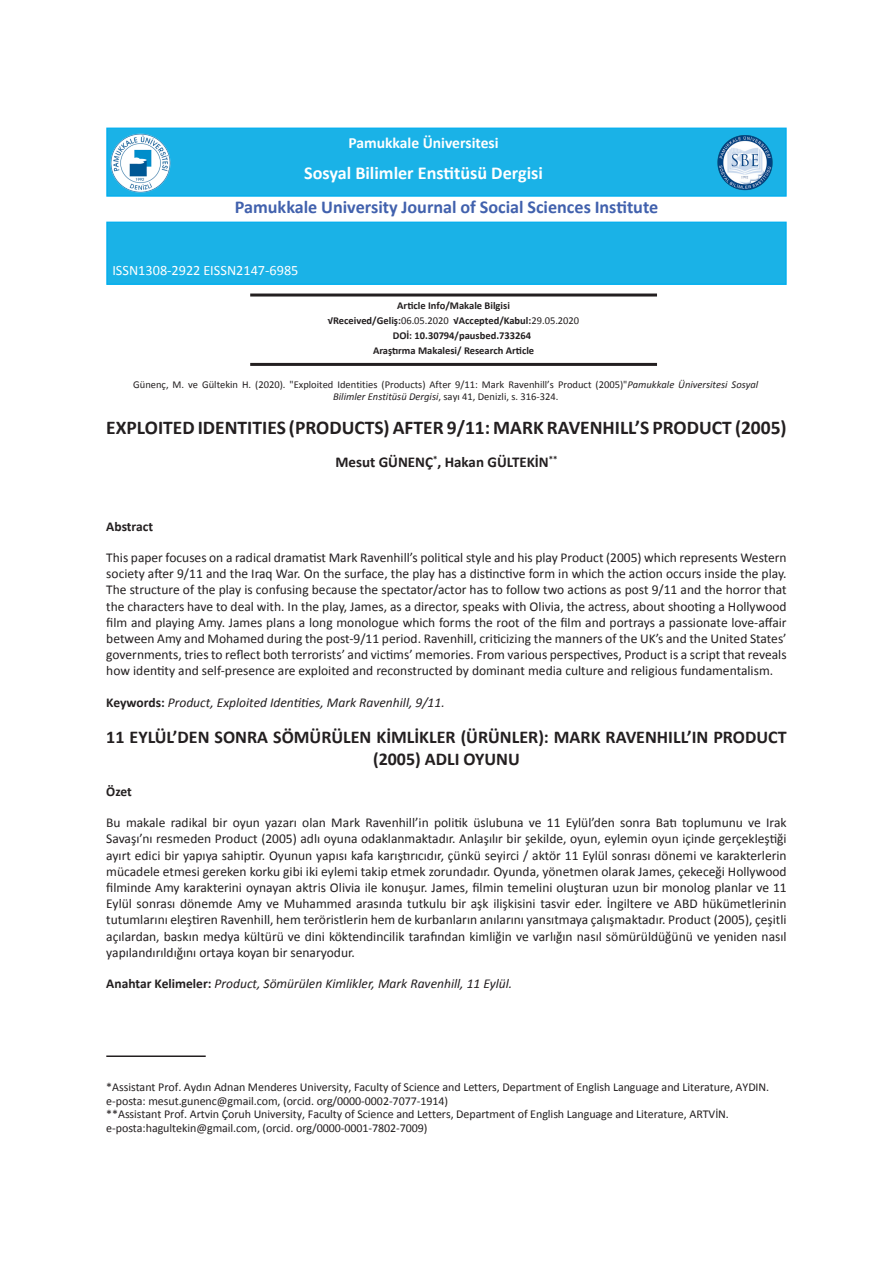
<style>
.page{position:relative;width:893px;height:1263px;background:#fff}
.page>*{position:absolute;margin:0;border:0;box-sizing:border-box;transform-origin:0 0}
.t1{font:700 19.5px "Calibri";color:#231f20}
.t2{font:700 18.15px "Calibri";color:#4161ad}
.t3{font:700 18.15px "Calibri";color:#fff}
.t4{font:700 18px/21.6px "Calibri";color:#231f20;text-align:center}
.t5{font:700 15.6px "Calibri";color:#fff}
.t6{font:700 15px "Calibri";color:#231f20}
.t7{font:14.25px "Calibri";color:#fff}
.t8{font:13.5px/16.2px "Calibri";color:#231f20;text-align:justify}
.t9{font:italic 13.5px "Calibri";color:#231f20}
.t10{font:700 13.5px "Calibri";letter-spacing:-.005em;color:#231f20}
.t11{font:12px/13.5px "Calibri";letter-spacing:-.005em;color:#231f20}
.t12{font:10.5px/12px "Calibri";color:#231f20;text-align:center}
.t13{font:700 10.5px "Calibri";color:#231f20}
.s1{font-weight:400}
.s2{font-style:italic}
.s3{font-weight:700;font-style:normal}
</style>
<div class="page">
<hr style="left:250px;top:293px;width:407px;height:3px;background:#231f20">
<hr style="left:250px;top:363px;width:407px;height:3px;background:#231f20">
<div style="left:106px;top:222px;width:681px;height:63px;background:#1ab2e7;border:1px solid #00aeef"></div>
<div style="left:106px;top:128px;width:681px;height:69px;background:#1ab2e7;border:1px solid #00aeef"></div>
<img style="left:717px;top:135px;width:56px;height:56px">
<img style="left:111px;top:133px;width:59px;height:59px">
<hr style="left:106px;top:1055px;width:100px;height:2px;background:#231f20">
<p class="t5" style="left:348px;top:133px;width:152px">Pamukkale Üniversitesi</p>
<h2 class="t3" style="left:304px;top:162px;width:240px">Sosyal Bilimler Enstitüsü Dergisi</h2>
<h2 class="t2" style="left:235px;top:196px;width:425px">Pamukkale University Journal of Social Sciences Institute</h2>
<p class="t7" style="left:112px;top:261px;width:188px">ISSN1308-2922 EISSN2147-6985</p>
<p class="t13" style="left:397px;top:299px;width:114px">Article Info/Makale Bilgisi</p>
<p class="t13" style="left:328px;top:314px;width:253px">√Received/Geliş:<span class="s1">06.05.2020</span> √Accepted/Kabul:<span class="s1">29.05.2020</span></p>
<p class="t13" style="left:393px;top:329px;width:140px">DOİ: 10.30794/pausbed.733264</p>
<p class="t13" style="left:373px;top:344px;width:163px">Araştırma Makalesi/ Research Article</p>
<p class="t12" style="left:133px;top:378px;width:627px">Günenç, M. ve Gültekin H. (2020). "Exploited Identities (Products) After 9/11: Mark Ravenhill’s Product (2005)"<span class="s2">Pamukkale Üniversitesi Sosyal<br>Bilimler Enstitüsü Dergisi</span>, sayı 41, Denizli, s. 316-324.</p>
<h1 class="t1" style="left:106px;top:415px;width:682px">EXPLOITED IDENTITIES (PRODUCTS) AFTER 9/11: MARK RAVENHILL’S PRODUCT (2005)</h1>
<p class="t6" style="left:335px;top:452px;width:224px">Mesut GÜNENÇ<sup>*</sup>, Hakan GÜLTEKİN<sup>**</sup></p>
<p class="t10" style="left:106px;top:518px;width:48px">Abstract</p>
<p class="t8" style="left:106px;top:549px;width:682px">This paper focuses on a radical dramatist Mark Ravenhill’s political style and his play Product (2005) which represents Western society after 9/11 and the Iraq War. On the surface, the play has a distinctive form in which the action occurs inside the play.<br>The structure of the play is confusing because the spectator/actor has to follow two actions as post 9/11 and the horror that the characters have to deal with. In the play, James, as a director, speaks with Olivia, the actress, about shooting a Hollywood film and playing Amy. James plans a long monologue which forms the root of the film and portrays a passionate love-affair between Amy and Mohamed during the post-9/11 period. Ravenhill, criticizing the manners of the UK’s and the United States’ governments, tries to reflect both terrorists’ and victims’ memories. From various perspectives, Product is a script that reveals how identity and self-presence are exploited and reconstructed by dominant media culture and religious fundamentalism.</p>
<p class="t9" style="left:106px;top:694px;width:340px"><span class="s3">Keywords:</span> Product, Exploited Identities, Mark Ravenhill, 9/11.</p>
<h3 class="t4" style="left:106px;top:725px;width:682px">11 EYLÜL’DEN SONRA SÖMÜRÜLEN KİMLİKLER (ÜRÜNLER): MARK RAVENHILL’IN PRODUCT (2005) ADLI OYUNU</h3>
<p class="t10" style="left:106px;top:783px;width:27px">Özet</p>
<p class="t8" style="left:106px;top:814px;width:682px">Bu makale radikal bir oyun yazarı olan Mark Ravenhill’in politik üslubuna ve 11 Eylül’den sonra Batı toplumunu ve Irak Savaşı’nı resmeden Product (2005) adlı oyuna odaklanmaktadır. Anlaşılır bir şekilde, oyun, eylemin oyun içinde gerçekleştiği ayırt edici bir yapıya sahiptir. Oyunun yapısı kafa karıştırıcıdır, çünkü seyirci / aktör 11 Eylül sonrası dönemi ve karakterlerin mücadele etmesi gereken korku gibi iki eylemi takip etmek zorundadır. Oyunda, yönetmen olarak James, çekeceği Hollywood filminde Amy karakterini oynayan aktris Olivia ile konuşur. James, filmin temelini oluşturan uzun bir monolog planlar ve 11<br>Eylül sonrası dönemde Amy ve Muhammed arasında tutkulu bir aşk ilişkisini tasvir eder. İngiltere ve ABD hükümetlerinin tutumlarını eleştiren Ravenhill, hem teröristlerin hem de kurbanların anılarını yansıtmaya çalışmaktadır. Product (2005), çeşitli açılardan, baskın medya kültürü ve dini köktendincilik tarafından kimliğin ve varlığın nasıl sömürüldüğünü ve yeniden nasıl yapılandırıldığını ortaya koyan bir senaryodur.</p>
<p class="t9" style="left:106px;top:975px;width:407px"><span class="s3">Anahtar Kelimeler:</span> Product, Sömürülen Kimlikler, Mark Ravenhill, 11 Eylül.</p>
<p class="t11" style="left:106px;top:1080px;width:664px">*Assistant Prof. Aydın Adnan Menderes University, Faculty of Science and Letters, Department of English Language and Literature, AYDIN. e-posta: mesut.gunenc@gmail.com, (orcid. org/0000-0002-7077-1914)<br>**Assistant Prof. Artvin Çoruh University, Faculty of Science and Letters, Department of English Language and Literature, ARTVİN. e-posta:hagultekin@gmail.com, (orcid. org/0000-0001-7802-7009)</p>
</div>
